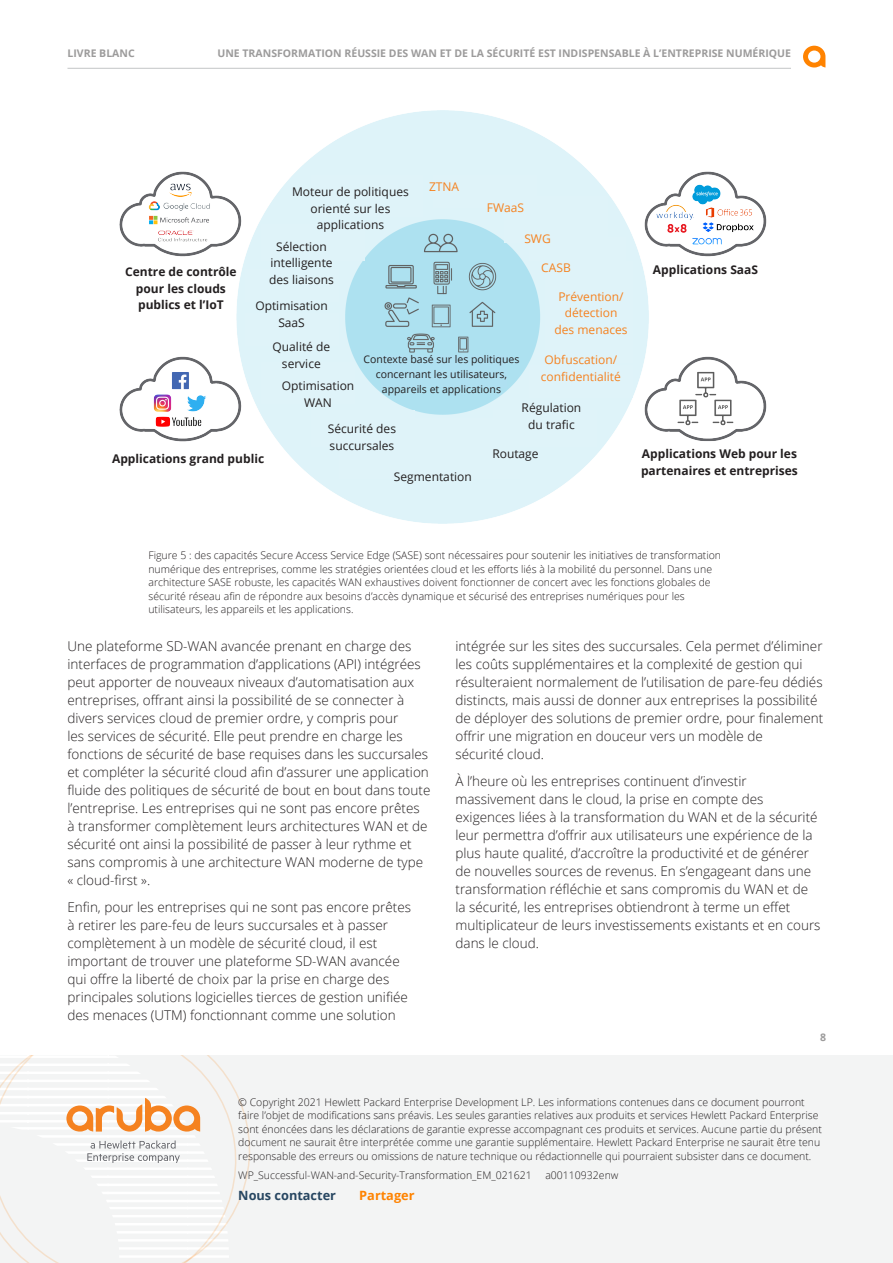
<style>
.page{position:relative;width:893px;height:1263px;background:#fff}
.page>*{position:absolute;margin:0;border:0;box-sizing:border-box;transform-origin:0 0}
.Body__Text_9_14_Ligh{font:300 13.5px/18px "Open Sans";color:#231f20}
.t1{font:700 12.75px "Open Sans";color:#274661}
.t2{font:700 12.75px "Open Sans";color:#ff8300}
.Title__Subhead_12_15{font:12px/16.5px "Open Sans";color:#231f20;text-align:center}
.Title__Subhead_12_15-2{font:700 12px/16.5px "Open Sans";color:#231f20;text-align:center}
.Title__Subhead_12_15-3{font:12px/16.5px "Open Sans";color:#f58220;text-align:center}
.Legal___Chart_Footer{font:300 10.5px/13.5px "Open Sans";color:#231f20}
.t3{font:700 10.5px "Open Sans";color:#9c9b9b}
.Title__Subhead_12_15-4{font:10.5px/15px "Open Sans";color:#231f20;text-align:center}
</style>
<div class="page">
<div style="left:0;top:1055px;width:893px;height:208px;background:#f3f4f4"></div>
<svg style="left:23px;top:1079px;width:227px;height:184px"></svg>
<svg style="left:0;top:1055px;width:229px;height:204px"></svg>
<hr style="left:68px;top:68px;width:723px;height:1px;background:#c3c5c6">
<svg style="left:803px;top:46px;width:22px;height:22px"></svg>
<img style="left:119px;top:111px;width:648px;height:412px">
<div style="left:120px;top:447px;width:141px;height:49px;background:#fff"></div>
<div style="left:89px;top:261px;width:142px;height:49px;background:#fff"></div>
<div style="left:666px;top:261px;width:142px;height:49px;background:#fff"></div>
<div style="left:626px;top:441px;width:165px;height:50px;background:#fff"></div>
<div style="left:339px;top:418px;width:180px;height:61px;background:#dff3f9"></div>
<div style="left:312px;top:175px;width:111px;height:42px;background:#dff3f9"></div>
<div style="left:261px;top:224px;width:103px;height:37px;background:#dff3f9"></div>
<div style="left:245px;top:270px;width:94px;height:32px;background:#dff3f9"></div>
<div style="left:245px;top:314px;width:94px;height:32px;background:#dff3f9"></div>
<div style="left:261px;top:362px;width:94px;height:42px;background:#dff3f9"></div>
<div style="left:312px;top:410px;width:103px;height:37px;background:#dff3f9"></div>
<div style="left:494px;top:410px;width:103px;height:37px;background:#dff3f9"></div>
<div style="left:530px;top:365px;width:103px;height:32px;background:#dff3f9"></div>
<div style="left:433px;top:175px;width:103px;height:32px;background:#dff3f9"></div>
<div style="left:504px;top:196px;width:104px;height:46px;background:#dff3f9"></div>
<div style="left:530px;top:237px;width:96px;height:24px;background:#dff3f9"></div>
<div style="left:545px;top:261px;width:88px;height:101px;background:#dff3f9"></div>
<div style="left:381px;top:356px;width:126px;height:32px;background:#afe0f1"></div>
<p class="t3" style="left:68px;top:45px;width:69px">LIVRE BLANC</p>
<p class="t3" style="left:217px;top:45px;width:575px">UNE TRANSFORMATION RÉUSSIE DES WAN ET DE LA SÉCURITÉ EST INDISPENSABLE À L’ENTREPRISE NUMÉRIQUE</p>
<p class="Title__Subhead_12_15-2" style="left:125px;top:263px;width:113px">Centre de contrôle pour les clouds publics et l’IoT</p>
<p class="Title__Subhead_12_15" style="left:292px;top:183px;width:118px">Moteur de politiques orienté sur les applications</p>
<p class="Title__Subhead_12_15" style="left:269px;top:238px;width:66px">Sélection intelligente des liaisons</p>
<p class="Title__Subhead_12_15" style="left:255px;top:297px;width:74px">Optimisation<br>SaaS</p>
<p class="Title__Subhead_12_15-3" style="left:429px;top:178px;width:32px">ZTNA</p>
<p class="Title__Subhead_12_15-3" style="left:487px;top:199px;width:39px">FWaaS</p>
<p class="Title__Subhead_12_15-3" style="left:524px;top:230px;width:28px">SWG</p>
<p class="Title__Subhead_12_15-3" style="left:541px;top:259px;width:31px">CASB</p>
<p class="Title__Subhead_12_15-3" style="left:554px;top:288px;width:75px">Prévention/ détection des menaces</p>
<p class="Title__Subhead_12_15-2" style="left:112px;top:450px;width:154px">Applications grand public</p>
<p class="Title__Subhead_12_15" style="left:273px;top:338px;width:59px">Qualité de service</p>
<p class="Title__Subhead_12_15-4" style="left:364px;top:352px;width:157px">Contexte basé sur les politiques concernant les utilisateurs, appareils et applications</p>
<p class="Title__Subhead_12_15-3" style="left:541px;top:351px;width:81px">Obfuscation/ confidentialité</p>
<p class="Title__Subhead_12_15" style="left:282px;top:377px;width:74px">Optimisation<br>WAN</p>
<p class="Title__Subhead_12_15" style="left:522px;top:399px;width:61px">Régulation du trafic</p>
<p class="Title__Subhead_12_15" style="left:328px;top:420px;width:70px;text-align:left">Sécurité des succursales</p>
<p class="Title__Subhead_12_15" style="left:492px;top:445px;width:48px">Routage</p>
<p class="Title__Subhead_12_15" style="left:394px;top:468px;width:79px">Segmentation</p>
<p class="Title__Subhead_12_15-2" style="left:653px;top:261px;width:107px">Applications SaaS</p>
<p class="Title__Subhead_12_15-2" style="left:641px;top:445px;width:158px;text-align:left">Applications Web pour les partenaires et entreprises</p>
<p class="Legal___Chart_Footer" style="left:148px;top:549px;width:574px">Figure 5 : des capacités Secure Access Service Edge (SASE) sont nécessaires pour soutenir les initiatives de transformation numérique des entreprises, comme les stratégies orientées cloud et les efforts liés à la mobilité du personnel. Dans une architecture SASE robuste, les capacités WAN exhaustives doivent fonctionner de concert avec les fonctions globales de sécurité réseau afin de répondre aux besoins d’accès dynamique et sécurisé des entreprises numériques pour les utilisateurs, les appareils et les applications.</p>
<p class="Body__Text_9_14_Ligh" style="left:68px;top:637px;width:364px">Une plateforme SD-WAN avancée prenant en charge des interfaces de programmation d’applications (API) intégrées peut apporter de nouveaux niveaux d’automatisation aux entreprises, offrant ainsi la possibilité de se connecter à divers services cloud de premier ordre, y compris pour<br>les services de sécurité. Elle peut prendre en charge les fonctions de sécurité de base requises dans les succursales et compléter la sécurité cloud afin d’assurer une application fluide des politiques de sécurité de bout en bout dans toute l’entreprise. Les entreprises qui ne sont pas encore prêtes<br>à transformer complètement leurs architectures WAN et de sécurité ont ainsi la possibilité de passer à leur rythme et sans compromis à une architecture WAN moderne de type « cloud-first ».</p>
<p class="Body__Text_9_14_Ligh" style="left:68px;top:898px;width:345px">Enfin, pour les entreprises qui ne sont pas encore prêtes à retirer les pare-feu de leurs succursales et à passer complètement à un modèle de sécurité cloud, il est important de trouver une plateforme SD-WAN avancée qui offre la liberté de choix par la prise en charge des principales solutions logicielles tierces de gestion unifiée des menaces (UTM) fonctionnant comme une solution</p>
<p class="Body__Text_9_14_Ligh" style="left:455px;top:637px;width:369px">intégrée sur les sites des succursales. Cela permet d’éliminer les coûts supplémentaires et la complexité de gestion qui résulteraient normalement de l’utilisation de pare-feu dédiés distincts, mais aussi de donner aux entreprises la possibilité de déployer des solutions de premier ordre, pour finalement offrir une migration en douceur vers un modèle de<br>sécurité cloud.</p>
<p class="Body__Text_9_14_Ligh" style="left:455px;top:772px;width:367px">À l’heure où les entreprises continuent d’investir massivement dans le cloud, la prise en compte des exigences liées à la transformation du WAN et de la sécurité leur permettra d’offrir aux utilisateurs une expérience de la plus haute qualité, d’accroître la productivité et de générer de nouvelles sources de revenus. En s’engageant dans une transformation réfléchie et sans compromis du WAN et de la sécurité, les entreprises obtiendront à terme un effet multiplicateur de leurs investissements existants et en cours dans le cloud.</p>
<p class="t3" style="left:820px;top:1030px;width:7px">8</p>
<p class="Legal___Chart_Footer" style="left:238px;top:1095px;width:585px">© Copyright 2021 Hewlett Packard Enterprise Development LP. Les informations contenues dans ce document pourront faire l’objet de modifications sans préavis. Les seules garanties relatives aux produits et services Hewlett Packard Enterprise sont énoncées dans les déclarations de garantie expresse accompagnant ces produits et services. Aucune partie du présent document ne saurait être interprétée comme une garantie supplémentaire. Hewlett Packard Enterprise ne saurait être tenu responsable des erreurs ou omissions de nature technique ou rédactionnelle qui pourraient subsister dans ce document.</p>
<p class="Legal___Chart_Footer" style="left:238px;top:1168px;width:295px">WP_Successful-WAN-and-Security-Transformation_EM_021621</p>
<p class="Legal___Chart_Footer" style="left:545px;top:1168px;width:75px">a00110932enw</p>
<p class="t1" style="left:238px;top:1186px;width:99px">Nous contacter</p>
<p class="t2" style="left:359px;top:1186px;width:57px">Partager</p>
</div>
